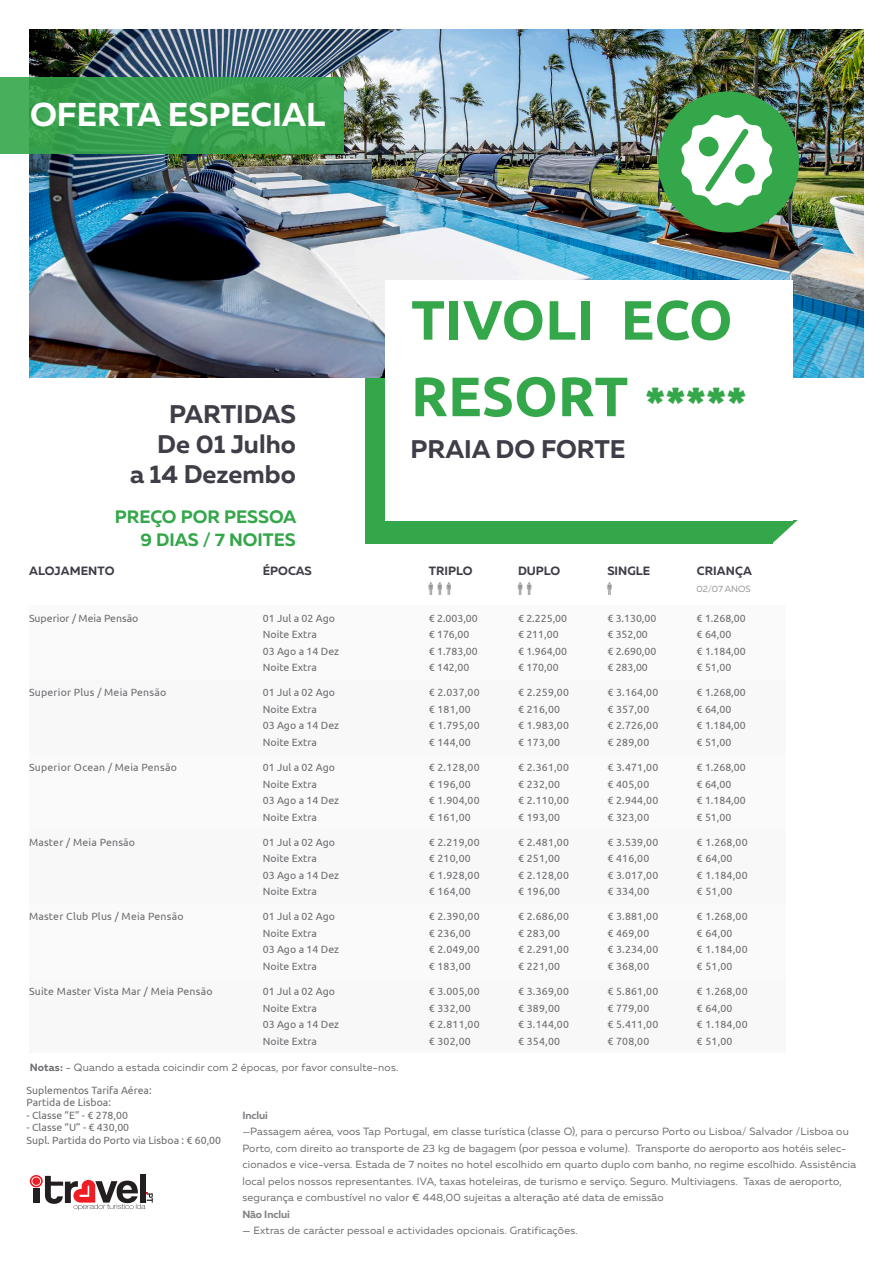
<style>
.page{position:relative;width:893px;height:1263px;background:#fff}
.page>*{position:absolute;margin:0;border:0;box-sizing:border-box;transform-origin:0 0}
.t1{font:700 55.5px "Ubuntu";color:#34a74a}
.t2{font:700 33px "Muller";color:#fff}
.t3{font:700 25.5px/30px "Muller";color:#3f3e48;text-align:right}
.t4{font:700 18px/22.5px "Muller";color:#34a74a;text-align:right}
.t5{font:700 12px "Muller";color:#3f3e48}
.t6{font:10.5px/16.5px "Ubuntu";letter-spacing:.02em;color:#6c6d70}
.t7{font:10.5px/16.5px "Muller Regular 3";letter-spacing:.02em;color:#6c6d70}
.t8{font:10.5px/16.5px "Ubuntu";color:#6c6d70}
.t9{font:700 10.5px "Muller";letter-spacing:-.01em;color:#808285}
.t10{font:9px "Muller Regular 3";color:#939598}
.s1{font-family:"Muller";font-weight:800;font-size:40.5px}
.s2{font-family:"Muller";font-weight:700}
.s3{color:#808285}
</style>
<div class="page">
<img style="left:30px;top:30px;width:833px;height:348px">
<div style="left:140px;top:1174px;width:5px;height:28px;background:#231f20"></div>
<svg style="left:30px;top:1175px;width:123px;height:35px"></svg>
<div style="left:365px;top:378px;width:407px;height:165px;background:#34a74a"></div>
<svg style="left:772px;top:520px;width:26px;height:23px"></svg>
<div style="left:386px;top:280px;width:407px;height:240px;background:#fff"></div>
<div style="left:658px;top:91px;width:141px;height:141px;background:#34a74a;border-radius:50%"></div>
<svg style="left:0;top:77px;width:344px;height:76px;background:#39a14f"></svg>
<svg style="left:681px;top:114px;width:92px;height:92px"></svg>
<h2 class="t2" style="left:30px;top:94px;width:297px">OFERTA ESPECIAL</h2>
<h3 class="t3" style="left:169px;top:399px;width:128px">PARTIDAS</h3>
<h3 class="t3" style="left:130px;top:429px;width:167px">De 01 Julho<br>a 14 Dezembo</h3>
<h3 class="t4" style="left:115px;top:505px;width:183px">PREÇO POR PESSOA<br>9 DIAS / 7 NOITES</h3>
<h1 class="t1" style="left:411px;top:286px;width:323px">TIVOLI ECO</h1>
<h1 class="t1" style="left:411px;top:363px;width:337px">RESORT <span class="s1">*****</span></h1>
<h3 class="t3" style="left:410px;top:434px;width:217px">PRAIA DO FORTE</h3>
<p class="t5" style="left:29px;top:563px;width:87px">ALOJAMENTO</p>
<p class="t5" style="left:263px;top:563px;width:51px">ÉPOCAS</p>
<p class="t5" style="left:429px;top:563px;width:45px">TRIPLO</p>
<p class="t5" style="left:518px;top:563px;width:44px">DUPLO</p>
<p class="t5" style="left:607px;top:563px;width:44px">SINGLE</p>
<p class="t5" style="left:697px;top:563px;width:57px">CRIANÇA</p>
<p class="t10" style="left:697px;top:583px;width:56px">02/07 ANOS</p>
<p class="t8" style="left:29px;top:609px;width:111px">Superior / Meia Pensão</p>
<p class="t8" style="left:263px;top:609px;width:78px">01 Jul a 02 Ago<br>Noite Extra<br>03 Ago a 14 Dez<br>Noite Extra</p>
<p class="t8" style="left:429px;top:609px;width:51px">€ 2.003,00 € 176,00 € 1.783,00 € 142,00</p>
<p class="t8" style="left:518px;top:609px;width:51px">€ 2.225,00 € 211,00 € 1.964,00 € 170,00</p>
<p class="t8" style="left:607px;top:609px;width:51px">€ 3.130,00 € 352,00 € 2.690,00 € 283,00</p>
<p class="t8" style="left:697px;top:609px;width:51px">€ 1.268,00 € 64,00<br>€ 1.184,00 € 51,00</p>
<p class="t6" style="left:29px;top:684px;width:139px">Superior Plus / Meia Pensão</p>
<p class="t8" style="left:263px;top:684px;width:78px">01 Jul a 02 Ago<br>Noite Extra<br>03 Ago a 14 Dez<br>Noite Extra</p>
<p class="t6" style="left:429px;top:684px;width:52px">€ 2.037,00 € 181,00<br>€ 1.795,00 € 144,00</p>
<p class="t6" style="left:518px;top:684px;width:52px">€ 2.259,00 € 216,00<br>€ 1.983,00 € 173,00</p>
<p class="t6" style="left:607px;top:684px;width:52px">€ 3.164,00 € 357,00<br>€ 2.726,00 € 289,00</p>
<p class="t8" style="left:697px;top:684px;width:51px">€ 1.268,00 € 64,00<br>€ 1.184,00 € 51,00</p>
<p class="t6" style="left:29px;top:759px;width:149px">Superior Ocean / Meia Pensão</p>
<p class="t8" style="left:263px;top:759px;width:78px">01 Jul a 02 Ago<br>Noite Extra<br>03 Ago a 14 Dez<br>Noite Extra</p>
<p class="t6" style="left:429px;top:759px;width:52px">€ 2.128,00 € 196,00<br>€ 1.904,00 € 161,00</p>
<p class="t6" style="left:518px;top:759px;width:52px">€ 2.361,00 € 232,00<br>€ 2.110,00 € 193,00</p>
<p class="t6" style="left:607px;top:759px;width:52px">€ 3.471,00 € 405,00<br>€ 2.944,00 € 323,00</p>
<p class="t8" style="left:697px;top:759px;width:51px">€ 1.268,00 € 64,00<br>€ 1.184,00 € 51,00</p>
<p class="t6" style="left:29px;top:833px;width:108px">Master / Meia Pensão</p>
<p class="t8" style="left:263px;top:833px;width:78px">01 Jul a 02 Ago<br>Noite Extra<br>03 Ago a 14 Dez<br>Noite Extra</p>
<p class="t6" style="left:429px;top:833px;width:52px">€ 2.219,00 € 210,00<br>€ 1.928,00 € 164,00</p>
<p class="t6" style="left:518px;top:833px;width:52px">€ 2.481,00 € 251,00<br>€ 2.128,00 € 196,00</p>
<p class="t6" style="left:607px;top:833px;width:52px">€ 3.539,00 € 416,00<br>€ 3.017,00 € 334,00</p>
<p class="t6" style="left:697px;top:833px;width:52px">€ 1.268,00 € 64,00<br>€ 1.184,00 € 51,00</p>
<p class="t6" style="left:29px;top:908px;width:156px">Master Club Plus / Meia Pensão</p>
<p class="t8" style="left:263px;top:908px;width:78px">01 Jul a 02 Ago<br>Noite Extra<br>03 Ago a 14 Dez<br>Noite Extra</p>
<p class="t6" style="left:429px;top:908px;width:52px">€ 2.390,00 € 236,00<br>€ 2.049,00 € 183,00</p>
<p class="t6" style="left:518px;top:908px;width:52px">€ 2.686,00 € 283,00<br>€ 2.291,00 € 221,00</p>
<p class="t6" style="left:607px;top:908px;width:52px">€ 3.881,00 € 469,00<br>€ 3.234,00 € 368,00</p>
<p class="t6" style="left:697px;top:908px;width:52px">€ 1.268,00 € 64,00<br>€ 1.184,00 € 51,00</p>
<p class="t6" style="left:29px;top:983px;width:185px">Suite Master Vista Mar / Meia Pensão</p>
<p class="t8" style="left:263px;top:983px;width:78px">01 Jul a 02 Ago<br>Noite Extra<br>03 Ago a 14 Dez<br>Noite Extra</p>
<p class="t6" style="left:429px;top:983px;width:52px">€ 3.005,00 € 332,00<br>€ 2.811,00 € 302,00</p>
<p class="t6" style="left:518px;top:983px;width:52px">€ 3.369,00 € 389,00<br>€ 3.144,00 € 354,00</p>
<p class="t6" style="left:607px;top:983px;width:52px">€ 5.861,00 € 779,00<br>€ 5.411,00 € 708,00</p>
<p class="t6" style="left:697px;top:983px;width:52px">€ 1.268,00 € 64,00<br>€ 1.184,00 € 51,00</p>
<p class="t7" style="left:30px;top:1059px;width:370px"><span class="s2">Notas:</span> - Quando a estada coicindir com 2 épocas, por favor consulte-nos.</p>
<p class="t8" style="left:27px;top:1083px;width:127px;line-height:12.6px">Suplementos Tarifa Aérea:<br>Partida de Lisboa:</p>
<p class="t8" style="left:27px;top:1106px;width:103px">- Classe “E” - € 278,00</p>
<p class="t8" style="left:27px;top:1121px;width:196px;line-height:12.6px">- Classe “U” - € 430,00<br>Supl. Partida do Porto via Lisboa : € 60,00</p>
<p class="t9" style="left:242px;top:1109px;width:27px">Inclui</p>
<p class="t7" style="left:242px;top:1123px;width:615px"><span class="s3">—</span>Passagem aérea, voos Tap Portugal, em classe turística (classe O), para o percurso Porto ou Lisboa/ Salvador /Lisboa ou Porto, com direito ao transporte de 23 kg de bagagem (por pessoa e volume). Transporte do aeroporto aos hotéis selec&shy;cionados e vice-versa. Estada de 7 noites no hotel escolhido em quarto duplo com banho, no regime escolhido. Assistência local pelos nossos representantes. IVA, taxas hoteleiras, de turismo e serviço. Seguro. Multiviagens. Taxas de aeroporto, segurança e combustível no valor € 448,00 sujeitas a alteração até data de emissão</p>
<p class="t9" style="left:242px;top:1208px;width:49px">Não Inclui</p>
<p class="t7" style="left:242px;top:1222px;width:337px">— Extras de carácter pessoal e actividades opcionais. Gratificações.</p>
</div>
